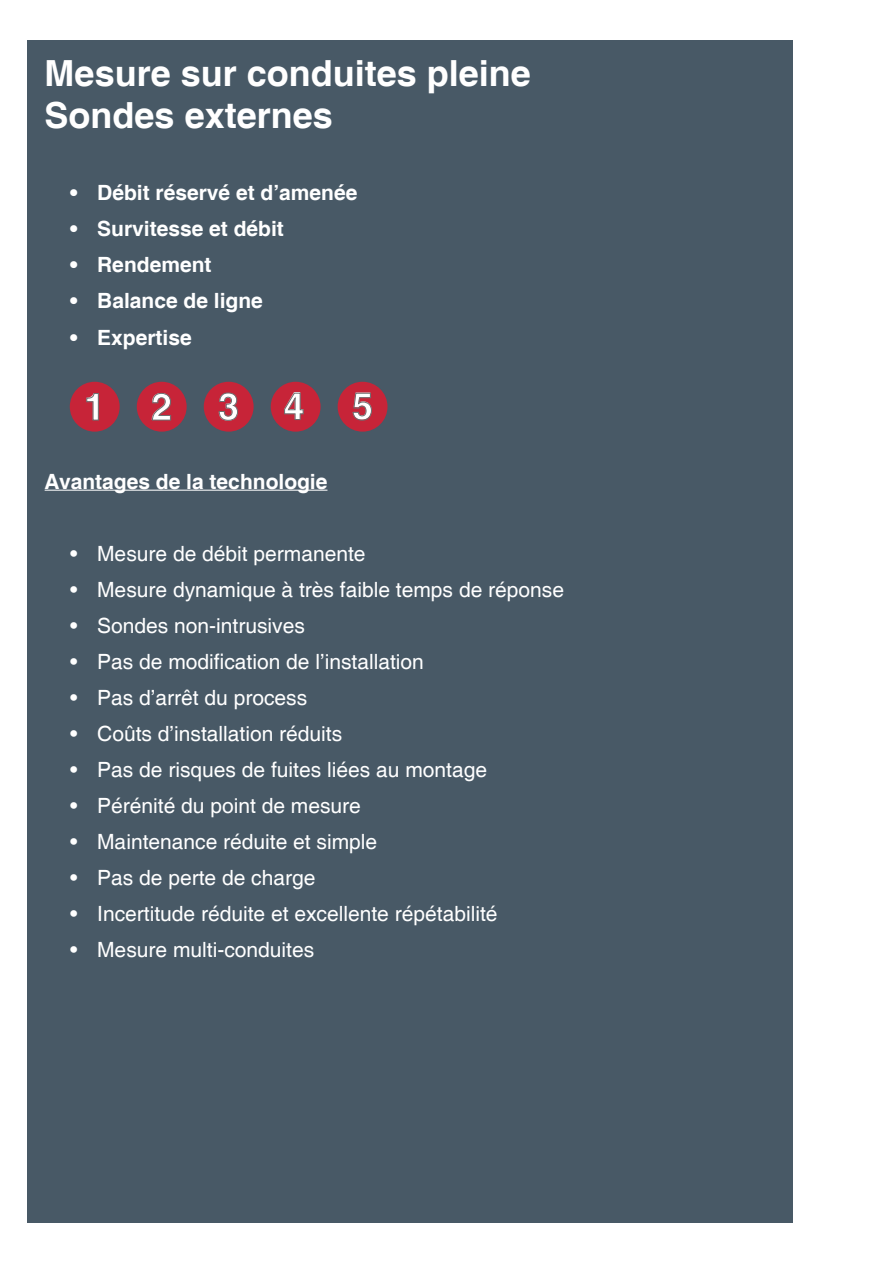
<style>
.page{position:relative;width:893px;height:1263px;background:#fff}
.page>*{position:absolute;margin:0;border:0;box-sizing:border-box;transform-origin:0 0}
.t1{font:700 37.5px "Helvetica";color:#fff}
.t2{font:700 36px/42px "Helvetica";color:#fff}
.t3{font:21px "Helvetica";color:#fff}
.t4{font:700 21px "Helvetica";color:#fff}
</style>
<div class="page">
<div style="left:28px;top:40px;width:765px;height:1182px;background:#485966"></div>
<hr style="left:45px;top:490px;width:282px;height:1px;background:#fff">
<div style="left:70px;top:382px;width:50px;height:50px;background:#c72438;border-radius:50%"></div>
<svg style="left:87px;top:393px;width:11px;height:27px"></svg>
<div style="left:137px;top:382px;width:50px;height:50px;background:#c72438;border-radius:50%"></div>
<svg style="left:152px;top:393px;width:19px;height:27px"></svg>
<div style="left:204px;top:382px;width:50px;height:50px;background:#c72438;border-radius:50%"></div>
<svg style="left:219px;top:393px;width:19px;height:27px"></svg>
<div style="left:271px;top:382px;width:50px;height:50px;background:#c72438;border-radius:50%"></div>
<svg style="left:284px;top:393px;width:19px;height:27px"></svg>
<div style="left:338px;top:382px;width:49px;height:50px;background:#c72438;border-radius:50%"></div>
<svg style="left:353px;top:393px;width:19px;height:27px"></svg>
<h2 class="t2" style="left:45px;top:56px;width:488px">Mesure sur conduites pleine<br>Sondes externes</h2>
<p class="t4" style="left:70px;top:185px;width:289px">• Débit réservé et d’amenée</p>
<p class="t4" style="left:70px;top:221px;width:215px">• Survitesse et débit</p>
<p class="t4" style="left:70px;top:257px;width:143px">• Rendement</p>
<p class="t4" style="left:70px;top:293px;width:194px">• Balance de ligne</p>
<p class="t4" style="left:70px;top:329px;width:123px">• Expertise</p>
<h1 class="t1" style="left:84px;top:392px;width:222px">1234</h1>
<h1 class="t1" style="left:352px;top:392px;width:22px">5</h1>
<p class="t4" style="left:45px;top:473px;width:284px">Avantages de la technologie</p>
<p class="t3" style="left:70px;top:545px;width:297px">• Mesure de débit permanente</p>
<p class="t3" style="left:70px;top:581px;width:495px">• Mesure dynamique à très faible temps de réponse</p>
<p class="t3" style="left:70px;top:617px;width:236px">• Sondes non-intrusives</p>
<p class="t3" style="left:70px;top:653px;width:355px">• Pas de modification de l’installation</p>
<p class="t3" style="left:70px;top:689px;width:239px">• Pas d’arrêt du process</p>
<p class="t3" style="left:70px;top:725px;width:274px">• Coûts d’installation réduits</p>
<p class="t3" style="left:70px;top:761px;width:418px">• Pas de risques de fuites liées au montage</p>
<p class="t3" style="left:70px;top:797px;width:292px">• Pérénité du point de mesure</p>
<p class="t3" style="left:70px;top:833px;width:309px">• Maintenance réduite et simple</p>
<p class="t3" style="left:70px;top:869px;width:247px">• Pas de perte de charge</p>
<p class="t3" style="left:70px;top:905px;width:429px">• Incertitude réduite et excellente répétabilité</p>
<p class="t3" style="left:70px;top:941px;width:246px">• Mesure multi-conduites</p>
</div>
